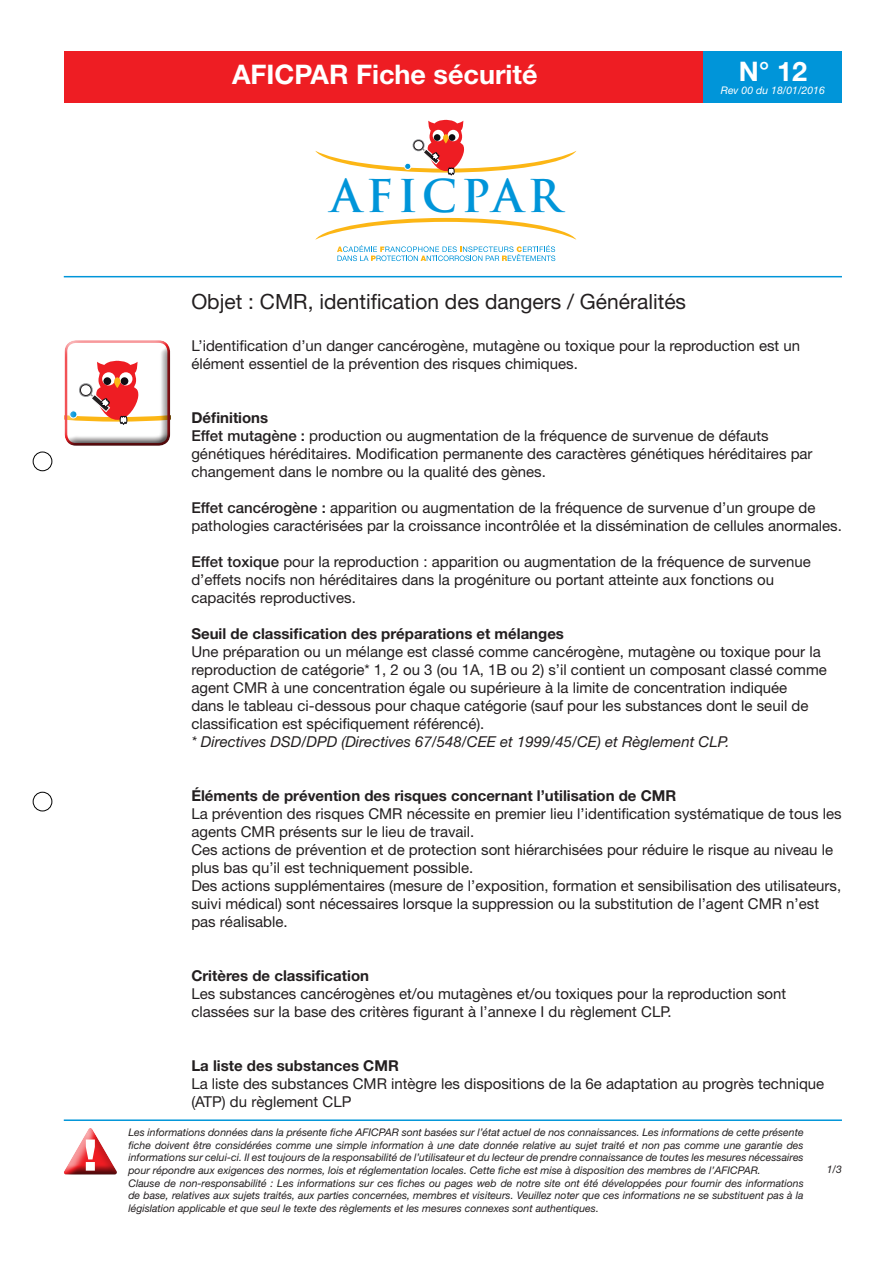
<style>
.page{position:relative;width:893px;height:1263px;background:#fff}
.page>*{position:absolute;margin:0;border:0;box-sizing:border-box;transform-origin:0 0}
.t1{font:700 44.1px "Trajan Pro";letter-spacing:.1em;color:#0095d9}
.t2{font:700 27px "Helvetica Neue";color:#fff}
.t3{font:21px "Helvetica Neue";color:#231f20}
.t4{font:15px/18px "Helvetica Neue";color:#231f20}
.t5{font:700 15px "Helvetica Neue";color:#231f20}
.t6{font:italic 15px "Helvetica Neue";color:#231f20}
.t7{font:italic 10.5px/12.6px "Helvetica Neue";color:#231f20}
.t8{font:italic 10.5px "Helvetica Neue";color:#fff}
.s1{font-weight:700}
.s2{font-weight:500}
</style>
<div class="page">
<div style="left:64px;top:51px;width:640px;height:51px;background:#ee1d23"></div>
<div style="left:704px;top:51px;width:138px;height:51px;background:#0095d9"></div>
<hr style="left:64px;top:276px;width:778px;height:1px;background:#0095d9">
<svg style="left:315px;top:218px;width:261px;height:43px"></svg>
<svg style="left:315px;top:120px;width:261px;height:55px"></svg>
<div style="left:63px;top:339px;width:109px;height:108px;background:#231f20;opacity:.75"></div>
<div style="left:33px;top:452px;width:19px;height:19px;border:1px solid #000;border-radius:50%"></div>
<div style="left:33px;top:792px;width:19px;height:19px;border:1px solid #000;border-radius:50%"></div>
<hr style="left:64px;top:1119px;width:778px;height:2px;background:#0095d9">
<div style="left:61px;top:1126px;width:57px;height:50px;background:#231f20;opacity:.75"></div>
<svg style="left:64px;top:1128px;width:53px;height:46px"></svg>
<h2 class="t2" style="left:232px;top:58px;width:307px">AFICPAR Fiche sécurité</h2>
<h2 class="t2" style="left:739px;top:55px;width:70px">N° 12</h2>
<p class="t8" style="left:721px;top:84px;width:106px">Rev 00 du 18/01/2016</p>
<h1 class="t1" style="left:331px;top:168px;width:232px">AFICPAR</h1>
<h3 class="t3" style="left:191px;top:289px;width:496px">Objet : CMR, identification des dangers / Généralités</h3>
<p class="t4" style="left:191px;top:336px;width:610px">L’identification d’un danger cancérogène, mutagène ou toxique pour la reproduction est un élément essentiel de la prévention des risques chimiques.</p>
<p class="t4" style="left:191px;top:408px;width:623px"><span class="s1">Définitions<br></span><span class="s2">Effet mutagène :</span> production ou augmentation de la fréquence de survenue de défauts génétiques héréditaires. Modification permanente des caractères génétiques héréditaires par changement dans le nombre ou la qualité des gènes.</p>
<p class="t4" style="left:191px;top:498px;width:652px"><span class="s2">Effet cancérogène :</span> apparition ou augmentation de la fréquence de survenue d’un groupe de pathologies caractérisées par la croissance incontrôlée et la dissémination de cellules anormales.</p>
<p class="t4" style="left:191px;top:552px;width:621px"><span class="s2">Effet toxique</span> pour la reproduction : apparition ou augmentation de la fréquence de survenue d’effets nocifs non héréditaires dans la progéniture ou portant atteinte aux fonctions ou capacités reproductives.</p>
<p class="t5" style="left:191px;top:624px;width:374px">Seuil de classification des préparations et mélanges</p>
<p class="t4" style="left:191px;top:642px;width:637px">Une préparation ou un mélange est classé comme cancérogène, mutagène ou toxique pour la reproduction de catégorie* 1, 2 ou 3 (ou 1A, 1B ou 2) s’il contient un composant classé comme agent CMR à une concentration égale ou supérieure à la limite de concentration indiquée<br>dans le tableau ci-dessous pour chaque catégorie (sauf pour les substances dont le seuil de classification est spécifiquement référencé).</p>
<p class="t6" style="left:191px;top:732px;width:540px">* Directives DSD/DPD (Directives 67/548/CEE et 1999/45/CE) et Règlement CLP.</p>
<p class="t5" style="left:191px;top:786px;width:486px">Éléments de prévention des risques concernant l’utilisation de CMR</p>
<p class="t4" style="left:191px;top:804px;width:652px">La prévention des risques CMR nécessite en premier lieu l’identification systématique de tous les agents CMR présents sur le lieu de travail.<br>Ces actions de prévention et de protection sont hiérarchisées pour réduire le risque au niveau le plus bas qu’il est techniquement possible.<br>Des actions supplémentaires (mesure de l’exposition, formation et sensibilisation des utilisateurs, suivi médical) sont nécessaires lorsque la suppression ou la substitution de l’agent CMR n’est pas réalisable.</p>
<p class="t5" style="left:191px;top:966px;width:179px">Critères de classification</p>
<p class="t4" style="left:191px;top:984px;width:596px">Les substances cancérogènes et/ou mutagènes et/ou toxiques pour la reproduction sont classées sur la base des critères figurant à l’annexe I du règlement CLP.</p>
<p class="t5" style="left:191px;top:1056px;width:209px">La liste des substances CMR</p>
<p class="t4" style="left:191px;top:1074px;width:634px">La liste des substances CMR intègre les dispositions de la 6e adaptation au progrès technique (ATP) du règlement CLP</p>
<p class="t7" style="left:128px;top:1126px;width:677px">Les informations données dans la présente fiche AFICPAR sont basées sur l’état actuel de nos connaissances. Les informations de cette présente fiche doivent être considérées comme une simple information à une date donnée relative au sujet traité et non pas comme une garantie des informations sur celui-ci. Il est toujours de la responsabilité de l’utilisateur et du lecteur de prendre connaissance de toutes les mesures nécessaires pour répondre aux exigences des normes, lois et réglementation locales. Cette fiche est mise à disposition des membres de l’AFICPAR.<br>Clause de non-responsabilité : Les informations sur ces fiches ou pages web de notre site ont été développées pour fournir des informations de base, relatives aux sujets traités, aux parties concernées, membres et visiteurs. Veuillez noter que ces informations ne se substituent pas à la législation applicable et que seul le texte des règlements et les mesures connexes sont authentiques.</p>
<p class="t7" style="left:827px;top:1163px;width:17px">1/3</p>
</div>
